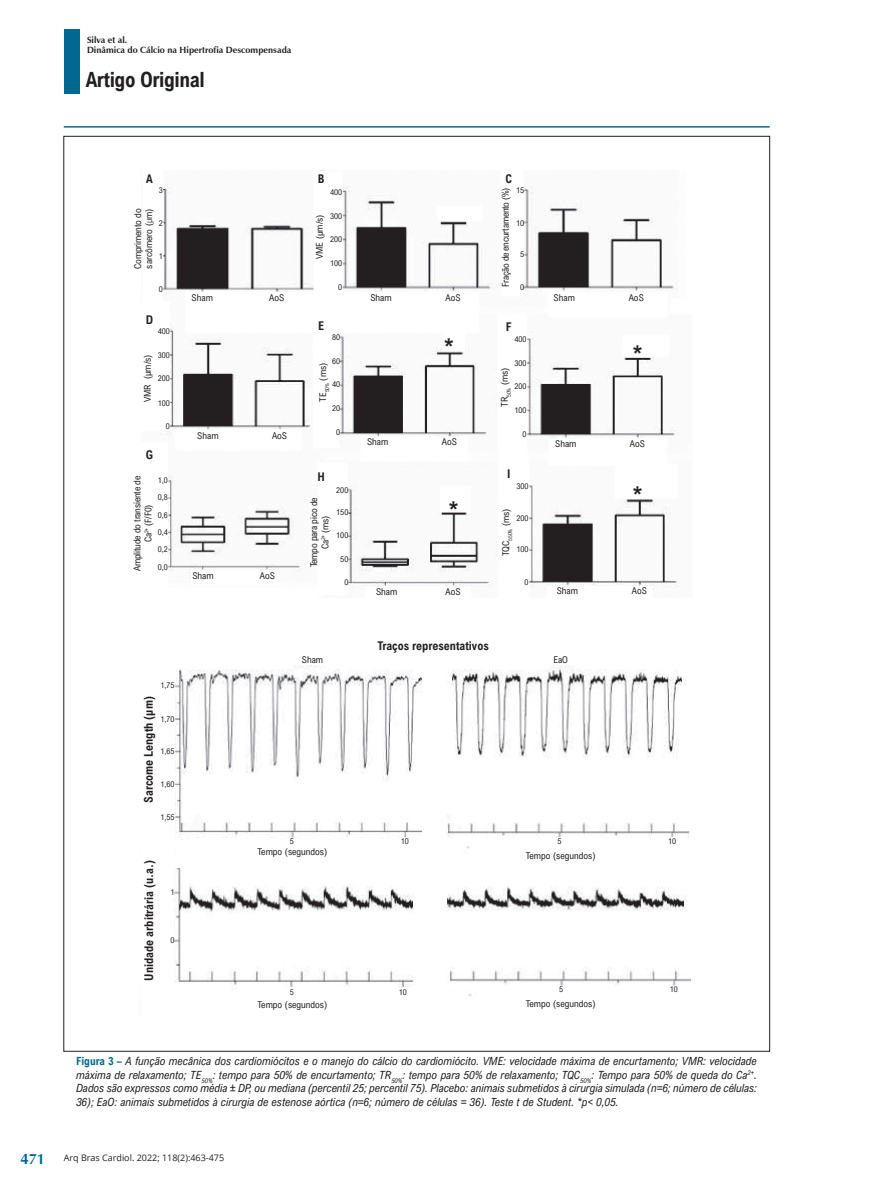
<style>
.page{position:relative;width:893px;height:1191px;background:#fff}
.page>*{position:absolute;margin:0;border:0;box-sizing:border-box;transform-origin:0 0}
.t1{font:700 24px "Arial Nova Cond";color:#231f20}
.t2{font:700 21px "Arial Nova Cond";letter-spacing:-.02em;color:#231f20}
.t3{font:700 15px "Zapf Humanist 601 BT";color:#006991}
.t4{font:700 12px "Arial Nova Cond";color:#231f20}
._06_-_LEGENDA_FIGURA{font:italic 11.25px/13.5px "Arial Nova Cond";color:#231f20;text-align:justify}
.t5{font:9.3px "Arial Nova Cond";color:#231f20}
.t6{font:9.3px/11.2px "Arial Nova Cond";letter-spacing:-.02em;color:#231f20;text-align:center}
.t7{font:9.3px "Arial Nova Cond";letter-spacing:-.03em;color:#231f20}
.t8{font:700 9px/10.8px "Zapf Humanist 601 BT";color:#231f20}
.t9{font:9px "Open Sans";color:#231f20}
.t10{font:7.95px "Arial Nova Cond";color:#231f20}
.s1{font-weight:300}
.s2{font-weight:700;font-style:normal;color:#006991}
</style>
<div class="page">
<hr style="left:64px;top:126px;width:706px;height:2px;background:#006991">
<div style="left:64px;top:29px;width:16px;height:65px;background:#006991"></div>
<img style="left:141px;top:170px;width:538px;height:426px">
<img style="left:174px;top:665px;width:516px;height:332px">
<p class="t8" style="left:87px;top:34px;width:206px">Silva et al.<br>Dinâmica do Cálcio na Hipertrofia Descompensada</p>
<h2 class="t2" style="left:86px;top:67px;width:121px">Artigo Original</h2>
<h3 class="t3" style="left:20px;top:1149px;width:26px">471</h3>
<p class="t4" style="left:146px;top:171px;width:8px">A</p>
<p class="t4" style="left:318px;top:171px;width:8px">B</p>
<p class="t10" style="left:159px;top:185px;width:6px">3</p>
<p class="t10" style="left:330px;top:187px;width:14px">400</p>
<p class="t6" style="left:132px;top:269px;width:62px;text-align:left;rotate:-90deg">Comprimento do sarcômero (<span class="s1">µ</span>m)</p>
<p class="t10" style="left:159px;top:218px;width:6px">2</p>
<p class="t10" style="left:159px;top:251px;width:6px">1</p>
<p class="t10" style="left:159px;top:284px;width:6px">0</p>
<p class="t10" style="left:330px;top:211px;width:14px">300</p>
<p class="t5" style="left:314px;top:259px;width:46px;rotate:-90deg">VME (µm/s)</p>
<p class="t10" style="left:330px;top:234px;width:14px">200</p>
<p class="t10" style="left:330px;top:258px;width:14px">100</p>
<p class="t10" style="left:338px;top:282px;width:6px">0</p>
<p class="t4" style="left:505px;top:171px;width:8px">C</p>
<p class="t10" style="left:516px;top:185px;width:10px">15</p>
<p class="t10" style="left:516px;top:218px;width:10px">10</p>
<p class="t10" style="left:520px;top:250px;width:6px">5</p>
<p class="t10" style="left:520px;top:282px;width:6px">0</p>
<p class="t7" style="left:500px;top:286px;width:100px;rotate:-90deg">Fração de encurtamento (%)</p>
<p class="t4" style="left:146px;top:312px;width:9px">D</p>
<p class="t10" style="left:158px;top:326px;width:14px">400</p>
<p class="t10" style="left:158px;top:350px;width:14px">300</p>
<p class="t5" style="left:142px;top:402px;width:49px;rotate:-90deg">VMR (µm/s)</p>
<p class="t10" style="left:158px;top:374px;width:14px">200</p>
<p class="t10" style="left:158px;top:398px;width:14px">100</p>
<p class="t4" style="left:146px;top:447px;width:9px">G</p>
<p class="t10" style="left:166px;top:421px;width:6px">0</p>
<p class="t6" style="left:131px;top:571px;width:97px;rotate:-90deg">Amplitude do transiente de<br>Ca<sup>2+</sup> (F/F0)</p>
<p class="t10" style="left:158px;top:475px;width:12px">1,0</p>
<p class="t10" style="left:158px;top:492px;width:12px">0,8</p>
<p class="t10" style="left:158px;top:510px;width:12px">0,6</p>
<p class="t10" style="left:158px;top:527px;width:12px">0,4</p>
<p class="t10" style="left:158px;top:544px;width:12px">0,2</p>
<p class="t10" style="left:158px;top:562px;width:12px">0,0</p>
<p class="t5" style="left:192px;top:292px;width:23px">Sham</p>
<p class="t5" style="left:197px;top:430px;width:23px">Sham</p>
<p class="t5" style="left:192px;top:570px;width:23px">Sham</p>
<p class="t10" style="left:160px;top:680px;width:16px">1,75</p>
<p class="t10" style="left:160px;top:714px;width:16px">1,70</p>
<p class="t4" style="left:141px;top:802px;width:108px;rotate:-90deg">Sarcome Length (µm)</p>
<p class="t10" style="left:160px;top:746px;width:16px">1,65</p>
<p class="t10" style="left:160px;top:779px;width:16px">1,60</p>
<p class="t10" style="left:160px;top:812px;width:16px">1,55</p>
<p class="t4" style="left:141px;top:980px;width:122px;rotate:-90deg">Unidade arbitrária (u.a.)</p>
<p class="t10" style="left:170px;top:887px;width:6px">1</p>
<p class="t10" style="left:170px;top:935px;width:6px">0</p>
<p class="t5" style="left:269px;top:292px;width:17px">AoS</p>
<p class="t5" style="left:370px;top:292px;width:23px">Sham</p>
<p class="t5" style="left:554px;top:292px;width:23px">Sham</p>
<p class="t5" style="left:446px;top:292px;width:17px">AoS</p>
<p class="t5" style="left:629px;top:292px;width:17px">AoS</p>
<p class="t5" style="left:272px;top:430px;width:17px">AoS</p>
<p class="t5" style="left:260px;top:570px;width:17px">AoS</p>
<p class="t4" style="left:318px;top:318px;width:8px">E</p>
<p class="t4" style="left:506px;top:319px;width:8px">F</p>
<p class="t10" style="left:332px;top:332px;width:10px">80</p>
<p class="t1" style="left:444px;top:332px;width:12px">*</p>
<p class="t10" style="left:515px;top:334px;width:14px">400</p>
<p class="t1" style="left:632px;top:340px;width:12px">*</p>
<p class="t10" style="left:332px;top:356px;width:10px">60</p>
<p class="t5" style="left:317px;top:402px;width:40px;rotate:-90deg">TE<sub>50%</sub> (ms)</p>
<p class="t10" style="left:332px;top:379px;width:10px">40</p>
<p class="t10" style="left:332px;top:403px;width:10px">20</p>
<p class="t10" style="left:515px;top:358px;width:14px">300</p>
<p class="t5" style="left:499px;top:407px;width:41px;rotate:-90deg">TR<sub>50%</sub> (ms)</p>
<p class="t10" style="left:515px;top:382px;width:14px">200</p>
<p class="t10" style="left:515px;top:406px;width:14px">100</p>
<p class="t10" style="left:336px;top:427px;width:6px">0</p>
<p class="t10" style="left:523px;top:429px;width:6px">0</p>
<p class="t5" style="left:367px;top:436px;width:23px">Sham</p>
<p class="t5" style="left:555px;top:437px;width:23px">Sham</p>
<p class="t5" style="left:442px;top:436px;width:17px">AoS</p>
<p class="t5" style="left:630px;top:437px;width:17px">AoS</p>
<p class="t4" style="left:318px;top:469px;width:9px">H</p>
<p class="t4" style="left:507px;top:466px;width:5px">I</p>
<p class="t10" style="left:336px;top:485px;width:14px">200</p>
<p class="t10" style="left:516px;top:481px;width:14px">300</p>
<p class="t1" style="left:632px;top:481px;width:12px">*</p>
<p class="t6" style="left:308px;top:567px;width:71px;rotate:-90deg">Tempo para pico de<br>Ca<sup>2+</sup> (ms)</p>
<p class="t5" style="left:500px;top:556px;width:48px;rotate:-90deg">TQC<sub>550%</sub> (ms)</p>
<p class="t1" style="left:448px;top:496px;width:12px">*</p>
<p class="t10" style="left:336px;top:507px;width:14px">150</p>
<p class="t10" style="left:516px;top:513px;width:14px">200</p>
<p class="t10" style="left:336px;top:530px;width:14px">100</p>
<p class="t10" style="left:516px;top:544px;width:14px">100</p>
<p class="t10" style="left:340px;top:554px;width:10px">50</p>
<p class="t10" style="left:344px;top:577px;width:6px">0</p>
<p class="t10" style="left:524px;top:577px;width:6px">0</p>
<p class="t5" style="left:376px;top:586px;width:23px">Sham</p>
<p class="t5" style="left:446px;top:586px;width:17px">AoS</p>
<p class="t5" style="left:557px;top:585px;width:23px">Sham</p>
<p class="t5" style="left:632px;top:585px;width:17px">AoS</p>
<p class="t5" style="left:302px;top:654px;width:23px">Sham</p>
<p class="t4" style="left:378px;top:638px;width:113px">Traços representativos</p>
<p class="t5" style="left:553px;top:654px;width:16px">EaO</p>
<p class="t10" style="left:290px;top:836px;width:6px">5</p>
<p class="t10" style="left:401px;top:836px;width:10px">10</p>
<p class="t10" style="left:557px;top:836px;width:6px">5</p>
<p class="t10" style="left:668px;top:836px;width:10px">10</p>
<p class="t5" style="left:258px;top:845px;width:71px">Tempo (segundos)</p>
<p class="t5" style="left:526px;top:850px;width:71px">Tempo (segundos)</p>
<p class="t10" style="left:290px;top:987px;width:6px">5</p>
<p class="t10" style="left:399px;top:987px;width:10px">10</p>
<p class="t10" style="left:559px;top:983px;width:6px">5</p>
<p class="t10" style="left:670px;top:983px;width:10px">10</p>
<p class="t5" style="left:258px;top:999px;width:71px">Tempo (segundos)</p>
<p class="t5" style="left:526px;top:998px;width:71px">Tempo (segundos)</p>
<p class="_06_-_LEGENDA_FIGURA" style="left:76px;top:1054px;width:682px"><span class="s2">Figura 3 –</span> A função mecânica dos cardiomiócitos e o manejo do cálcio do cardiomiócito. VME: velocidade máxima de encurtamento; VMR: velocidade máxima de relaxamento; TE<sub>50%</sub>: tempo para 50% de encurtamento; TR<sub>50%</sub>: tempo para 50% de relaxamento; TQC<sub>50%</sub>: Tempo para 50% de queda do Ca<sup>2+</sup>.<br>Dados são expressos como média ± DP, ou mediana (percentil 25; percentil 75). Placebo: animais submetidos à cirurgia simulada (n=6; número de células:<br>36); EaO: animais submetidos à cirurgia de estenose aórtica (n=6; número de células = 36). Teste t de Student. *p&lt; 0,05.</p>
<p class="t9" style="left:64px;top:1152px;width:162px">Arq Bras Cardiol. 2022; 118(2):463-475</p>
</div>
